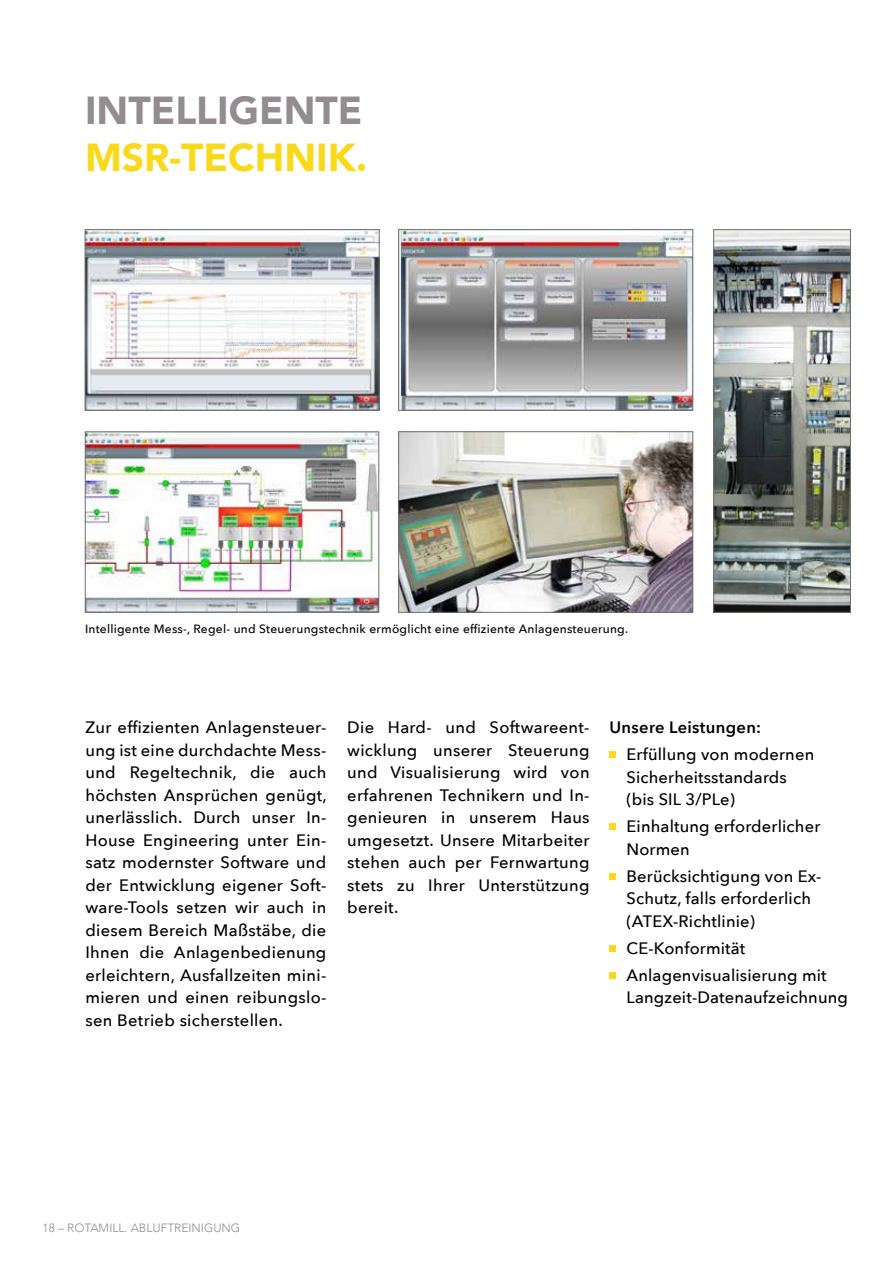
<style>
.page{position:relative;width:893px;height:1263px;background:#fff}
.page>*{position:absolute;margin:0;border:0;box-sizing:border-box;transform-origin:0 0}
.t1{font:900 39px "Avenir";color:#938c90}
.t2{font:900 39px "Avenir";color:#f9da1b}
.t3{font:500 16.5px/22.5px "Avenir Next";letter-spacing:.01em;color:#000}
.t4{font:600 16.5px "Avenir Next";letter-spacing:.02em;color:#000}
.t5{font:500 12px "Avenir Next";letter-spacing:.02em;color:#000}
.t6{font:300 12px "Avenir";color:#938c90}
</style>
<div class="page">
<div style="left:609px;top:751px;width:7px;height:7px;background:#f9da1b"></div>
<div style="left:609px;top:823px;width:7px;height:7px;background:#f9da1b"></div>
<div style="left:609px;top:873px;width:7px;height:6px;background:#f9da1b"></div>
<div style="left:609px;top:945px;width:7px;height:6px;background:#f9da1b"></div>
<div style="left:609px;top:972px;width:7px;height:6px;background:#f9da1b"></div>
<img style="left:87px;top:231px;width:290px;height:178px">
<div style="left:85px;top:229px;width:294px;height:182px;border:1px solid #706f6f"></div>
<img style="left:87px;top:434px;width:290px;height:176px">
<div style="left:85px;top:432px;width:294px;height:180px;border:1px solid #706f6f"></div>
<img style="left:715px;top:231px;width:134px;height:379px">
<div style="left:713px;top:229px;width:138px;height:383px;border:1px solid #706f6f"></div>
<img style="left:401px;top:231px;width:290px;height:178px">
<div style="left:398px;top:229px;width:295px;height:182px;border:1px solid #706f6f"></div>
<img style="left:400px;top:433px;width:291px;height:177px">
<div style="left:398px;top:431px;width:295px;height:181px;border:1px solid #706f6f"></div>
<h1 class="t1" style="left:85px;top:77px;width:279px">INTELLIGENTE</h1>
<h1 class="t2" style="left:85px;top:124px;width:284px">MSR-TECHNIK.</h1>
<p class="t5" style="left:85px;top:619px;width:545px">Intelligente Mess-, Regel- und Steuerungstechnik ermöglicht eine effiziente Anlagensteuerung.</p>
<p class="t3" style="left:85px;top:715px;width:243px;text-align:justify">Zur effizienten Anlagensteuer&shy;ung ist eine durchdachte Mess&shy;und Regeltechnik, die auch höchsten Ansprüchen genügt, unerlässlich. Durch unser In-House Engineering unter Ein&shy;satz modernster Software und der Entwicklung eigener Soft&shy;ware-Tools setzen wir auch in diesem Bereich Maßstäbe, die Ihnen die Anlagenbedienung erleichtern, Ausfallzeiten mini&shy;mieren und einen reibungslo&shy;sen Betrieb sicherstellen.</p>
<p class="t3" style="left:347px;top:715px;width:244px;text-align:justify">Die Hard- und Softwareent&shy;wicklung unserer Steuerung und Visualisierung wird von erfahrenen Technikern und In&shy;genieuren in unserem Haus umgesetzt. Unsere Mitarbeiter stehen auch per Fernwartung stets zu Ihrer Unterstützung bereit.</p>
<p class="t4" style="left:609px;top:713px;width:153px">Unsere Leistungen:</p>
<p class="t3" style="left:626px;top:742px;width:189px">Erfüllung von modernen<br>Sicherheitsstandards (bis SIL 3/PLe)</p>
<p class="t3" style="left:626px;top:814px;width:195px">Einhaltung erforderlicher<br>Normen</p>
<p class="t3" style="left:626px;top:864px;width:196px">Berücksichtigung von Ex-<br>Schutz, falls erforderlich (ATEX-Richtlinie)</p>
<p class="t3" style="left:626px;top:934px;width:202px;line-height:27px">CE-Konformität<br>Anlagenvisualisierung mit</p>
<p class="t3" style="left:626px;top:985px;width:223px">Langzeit-Datenaufzeichnung</p>
<p class="t6" style="left:43px;top:1221px;width:199px">18 – ROTAMILL. ABLUFTREINIGUNG</p>
</div>
